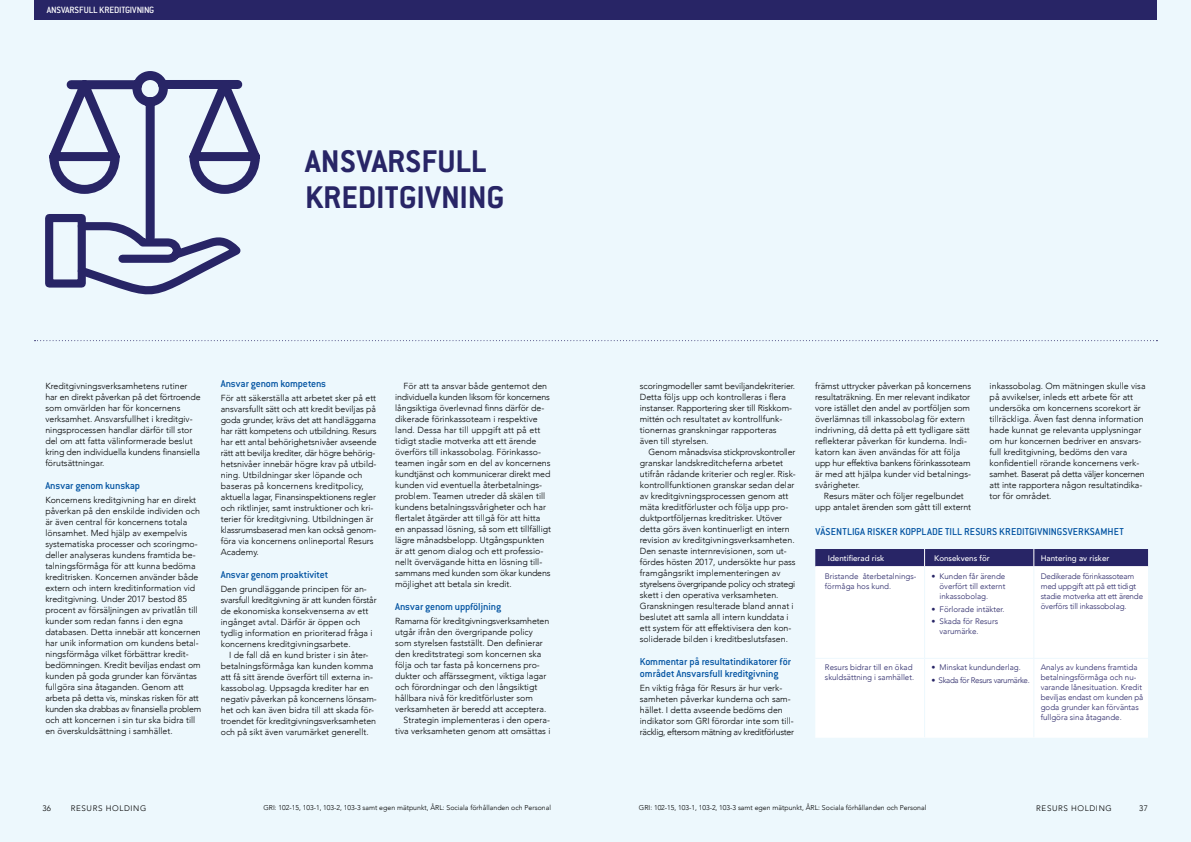
<style>
.page{position:relative;width:1191px;height:842px;background:#edf8fd}
.page>*{position:absolute;margin:0;border:0;box-sizing:border-box;transform-origin:0 0}
.t1{font:700 34.5px/36px "Conduit ITC";color:#282566}
.t2{font:11px/12px "Conduit ITC Medium";color:#0052a1}
.t3{font:10px "Conduit ITC Medium";letter-spacing:-.005em;color:#fff}
.t4{font:300 8.8px/11px "Avenir";color:#000}
.t5{font:300 8px/10px "Avenir";color:#282566}
.t6{font:300 8px/10px "Avenir";letter-spacing:-.02em;color:#282566}
.t7{font:500 8px "Avenir";color:#fff}
.t8{font:300 8px "Avenir";letter-spacing:.075em;color:#000}
.t9{font:300 8px "Avenir";letter-spacing:-.04em;color:#282566}
.t10{font:300 7px "Avenir";color:#000}
</style>
<div class="page">
<div style="left:34px;top:0;width:1123px;height:20px;background:#282566"></div>
<svg style="left:35px;top:340px;width:1122px;height:1px"></svg>
<svg style="left:49px;top:71px;width:211px;height:147px"></svg>
<div style="left:45px;top:214px;width:41px;height:74px;border:8px solid #282566"></div>
<svg style="left:71px;top:218px;width:170px;height:77px"></svg>
<div style="left:815px;top:567px;width:333px;height:170px;background:#fff"></div>
<hr style="left:815px;top:737px;width:109px;height:1px;background:#fff">
<hr style="left:924px;top:737px;width:109px;height:1px;background:#fff">
<hr style="left:1033px;top:737px;width:115px;height:1px;background:#fff">
<div style="left:815px;top:549px;width:333px;height:18px;background:#282566"></div>
<hr style="left:924px;top:567px;width:1px;height:91px;background:#edf8fd">
<hr style="left:1033px;top:567px;width:1px;height:91px;background:#edf8fd">
<hr style="left:815px;top:658px;width:109px;height:1px;background:#edf8fd">
<hr style="left:924px;top:658px;width:109px;height:1px;background:#edf8fd">
<hr style="left:924px;top:659px;width:1px;height:78px;background:#edf8fd">
<hr style="left:1033px;top:658px;width:115px;height:1px;background:#edf8fd">
<hr style="left:1033px;top:659px;width:1px;height:78px;background:#edf8fd">
<p class="t3" style="left:47px;top:4px;width:109px">ANSVARSFULL KREDITGIVNING</p>
<h1 class="t1" style="left:305px;top:143px;width:201px">ANSVARSFULL<br>KREDITGIVNING</h1>
<p class="t4" style="left:45px;top:381px;width:157px">Kreditgivningsverksamhetens rutiner har en direkt påverkan på det förtroende som omvärlden har för koncernens verksamhet. Ansvarsfullhet i kreditgiv&shy;ningsprocessen handlar därför till stor del om att fatta välinformerade beslut kring den individuella kundens finansiella förutsättningar.</p>
<p class="t2" style="left:45px;top:479px;width:96px">Ansvar genom kunskap</p>
<p class="t4" style="left:45px;top:495px;width:157px">Koncernens kreditgivning har en direkt påverkan på den enskilde individen och är även central för koncernens totala lönsamhet. Med hjälp av exempelvis systematiska processer och scoringmo&shy;deller analyseras kundens framtida be&shy;talningsförmåga för att kunna bedöma kreditrisken. Koncernen använder både extern och intern kreditinformation vid kreditgivning. Under 2017 bestod 85 procent av försäljningen av privatlån till kunder som redan fanns i den egna databasen. Detta innebär att koncernen har unik information om kundens betal&shy;ningsförmåga vilket förbättrar kredit&shy;bedömningen. Kredit beviljas endast om kunden på goda grunder kan förväntas fullgöra sina åtaganden. Genom att arbeta på detta vis, minskas risken för att kunden ska drabbas av finansiella problem och att koncernen i sin tur ska bidra till en överskuldsättning i samhället.</p>
<p class="t2" style="left:221px;top:378px;width:107px">Ansvar genom kompetens</p>
<p class="t4" style="left:221px;top:393px;width:157px">För att säkerställa att arbetet sker på ett ansvarsfullt sätt och att kredit beviljas på goda grunder, krävs det att handläggarna har rätt kompetens och utbildning. Resurs har ett antal behörighetsnivåer avseende rätt att bevilja krediter, där högre behörig&shy;hetsnivåer innebär högre krav på utbild&shy;ning. Utbildningar sker löpande och baseras på koncernens kreditpolicy, aktuella lagar, Finansinspektionens regler och riktlinjer, samt instruktioner och kri&shy;terier för kreditgivning. Utbildningen är klassrumsbaserad men kan också genom&shy;föra via koncernens onlineportal Resurs Academy.</p>
<p class="t2" style="left:221px;top:568px;width:109px">Ansvar genom proaktivitet</p>
<p class="t4" style="left:221px;top:584px;width:157px">Den grundläggande principen för an&shy;svarsfull kreditgivning är att kunden förstår de ekonomiska konsekvenserna av ett ingånget avtal. Därför är öppen och tydlig information en prioriterad fråga i koncernens kreditgivningsarbete.</p>
<p class="t4" style="left:221px;top:650px;width:157px;text-indent:9px">I de fall då en kund brister i sin åter&shy;betalningsförmåga kan kunden komma att få sitt ärende överfört till externa in&shy;kassobolag. Uppsagda krediter har en negativ påverkan på koncernens lönsam&shy;het och kan även bidra till att skada för&shy;troendet för kreditgivningsverksamheten och på sikt även varumärket generellt.</p>
<p class="t4" style="left:395px;top:381px;width:157px;text-indent:9px">För att ta ansvar både gentemot den individuella kunden liksom för koncernens långsiktiga överlevnad finns därför de&shy;dikerade förinkassoteam i respektive land. Dessa har till uppgift att på ett tidigt stadie motverka att ett ärende överförs till inkassobolag. Förinkasso&shy;teamen ingår som en del av koncernens kundtjänst och kommunicerar direkt med kunden vid eventuella återbetalnings&shy;problem. Teamen utreder då skälen till kundens betalningssvårigheter och har flertalet åtgärder att tillgå för att hitta en anpassad lösning, så som ett tillfälligt lägre månadsbelopp. Utgångspunkten är att genom dialog och ett professio&shy;nellt övervägande hitta en lösning till&shy;sammans med kunden som ökar kundens möjlighet att betala sin kredit.</p>
<p class="t2" style="left:395px;top:600px;width:108px">Ansvar genom uppföljning</p>
<p class="t4" style="left:395px;top:616px;width:156px">Ramarna för kreditgivningsverksamheten</p>
<p class="t4" style="left:395px;top:627px;width:139px">utgår ifrån den övergripande policy</p>
<p class="t4" style="left:395px;top:638px;width:149px">som styrelsen fastställt. Den definierar</p>
<p class="t4" style="left:395px;top:649px;width:148px">den kreditstrategi som koncernen ska</p>
<p class="t4" style="left:395px;top:660px;width:146px">följa och tar fasta på koncernens pro-</p>
<p class="t4" style="left:395px;top:671px;width:153px">dukter och affärssegment, viktiga lagar</p>
<p class="t4" style="left:395px;top:682px;width:144px">och förordningar och den långsiktigt</p>
<p class="t4" style="left:395px;top:693px;width:139px">hållbara nivå för kreditförluster som</p>
<p class="t4" style="left:395px;top:704px;width:153px">verksamheten är beredd att acceptera.</p>
<p class="t4" style="left:404px;top:715px;width:148px">Strategin implementeras i den opera-</p>
<p class="t4" style="left:395px;top:726px;width:157px">tiva verksamheten genom att omsättas i</p>
<p class="t4" style="left:640px;top:381px;width:157px">scoringmodeller samt beviljandekriterier.<br>Detta följs upp och kontrolleras i flera instanser. Rapportering sker till Riskkom&shy;mittén och resultatet av kontrollfunk&shy;tionernas granskningar rapporteras även till styrelsen.</p>
<p class="t4" style="left:640px;top:447px;width:157px;text-indent:9px">Genom månadsvisa stickprovskontroller granskar landskreditcheferna arbetet utifrån rådande kriterier och regler. Risk&shy;kontrollfunktionen granskar sedan delar av kreditgivningsprocessen genom att mäta kreditförluster och följa upp pro&shy;duktportföljernas kreditrisker. Utöver detta görs även kontinuerligt en intern revision av kreditgivningsverksamheten.<br>Den senaste internrevisionen, som ut&shy;fördes hösten 2017, undersökte hur pass framgångsrikt implementeringen av styrelsens övergripande policy och strategi skett i den operativa verksamheten.<br>Granskningen resulterade bland annat i beslutet att samla all intern kunddata i ett system för att effektivisera den kon&shy;soliderade bilden i kreditbeslutsfasen.</p>
<p class="t2" style="left:640px;top:655px;width:153px">Kommentar på resultatindikatorer för området Ansvarsfull kreditgivning</p>
<p class="t4" style="left:640px;top:683px;width:156px">En viktig fråga för Resurs är hur verk&shy;samheten påverkar kunderna och sam&shy;hället. I detta avseende bedöms den indikator som GRI förordar inte som till&shy;räcklig, eftersom mätning av kreditförluster</p>
<p class="t4" style="left:815px;top:381px;width:157px">främst uttrycker påverkan på koncernens resultaträkning. En mer relevant indikator vore istället den andel av portföljen som överlämnas till inkassobolag för extern indrivning, då detta på ett tydligare sätt reflekterar påverkan för kunderna. Indi&shy;katorn kan även användas för att följa upp hur effektiva bankens förinkassoteam är med att hjälpa kunder vid betalnings&shy;svårigheter.</p>
<p class="t4" style="left:815px;top:491px;width:157px;text-align:center">Resurs mäter och följer regelbundet upp antalet ärenden som gått till externt</p>
<p class="t4" style="left:989px;top:381px;width:157px">inkassobolag. Om mätningen skulle visa på avvikelser, inleds ett arbete för att undersöka om koncernens scorekort är tillräckliga. Även fast denna information hade kunnat ge relevanta upplysningar om hur koncernen bedriver en ansvars&shy;full kreditgivning, bedöms den vara konfidentiell rörande koncernens verk&shy;samhet. Baserat på detta väljer koncernen att inte rapportera någon resultatindika&shy;tor för området.</p>
<p class="t2" style="left:815px;top:526px;width:310px">VÄSENTLIGA RISKER KOPPLADE TILL RESURS KREDITGIVNINGSVERKSAMHET</p>
<p class="t7" style="left:827px;top:551px;width:58px">Identifierad risk</p>
<p class="t7" style="left:934px;top:551px;width:57px">Konsekvens för</p>
<p class="t7" style="left:1040px;top:551px;width:70px">Hantering av risker</p>
<p class="t5" style="left:825px;top:571px;width:93px">Bristande återbetalnings&shy;förmåga hos kund.</p>
<p class="t5" style="left:939px;top:571px;width:67px;text-align:justify;text-indent:-8px">• Kunden får ärende överfört till externt inkassobolag.</p>
<p class="t5" style="left:931px;top:604px;width:75px">• Förlorade intäkter.</p>
<p class="t5" style="left:939px;top:617px;width:60px;text-indent:-8px">• Skada för Resurs varumärke.</p>
<p class="t6" style="left:1040px;top:571px;width:104px">Dedikerade förinkassoteam med uppgift att på ett tidigt stadie motverka att ett ärende överförs till inkassobolag.</p>
<p class="t5" style="left:825px;top:663px;width:91px">Resurs bidrar till en ökad skuldsättning i samhället.</p>
<p class="t5" style="left:931px;top:663px;width:91px">• Minskat kundunderlag.</p>
<p class="t9" style="left:931px;top:676px;width:100px">• Skada för Resurs varumärke.</p>
<p class="t5" style="left:1040px;top:663px;width:104px">Analys av kundens framtida betalningsförmåga och nu&shy;varande lånesituation. Kredit beviljas endast om kunden på goda grunder kan förväntas fullgöra sina åtagande.</p>
<p class="t10" style="left:263px;top:803px;width:289px">GRI: 102-15, 103-1, 103-2, 103-3 samt egen mätpunkt, ÅRL: Sociala förhållanden och Personal</p>
<p class="t10" style="left:639px;top:803px;width:289px">GRI: 102-15, 103-1, 103-2, 103-3 samt egen mätpunkt, ÅRL: Sociala förhållanden och Personal</p>
<p class="t8" style="left:43px;top:803px;width:10px">36</p>
<p class="t8" style="left:71px;top:803px;width:77px">RESURS HOLDING</p>
<p class="t8" style="left:1036px;top:803px;width:77px">RESURS HOLDING</p>
<p class="t8" style="left:1139px;top:803px;width:10px">37</p>
</div>
